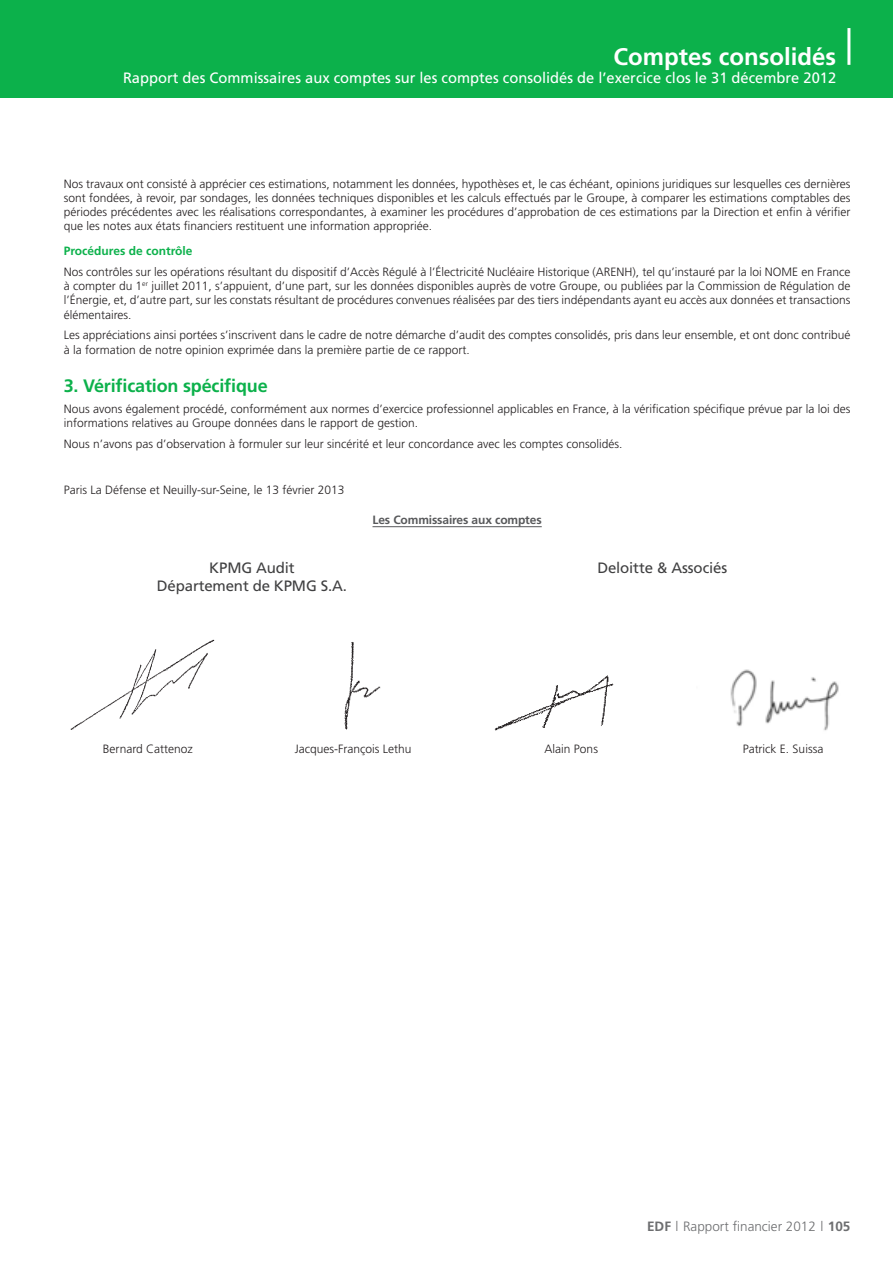
<style>
.page{position:relative;width:893px;height:1263px;background:#fff}
.page>*{position:absolute;margin:0;border:0;box-sizing:border-box;transform-origin:0 0}
.t1{font:700 24px "Frutiger LT Std";color:#fff}
.t2{font:700 18px "Frutiger LT Std";letter-spacing:-.01em;color:#0cb14b}
.t3{font:15px "Frutiger LT Std";color:#fff}
.t4{font:15px/18px "Frutiger LT Std";letter-spacing:-.01em;color:#404041;text-align:center}
.t5{font:300 13.5px "Frutiger LT Std";color:#6d6e70}
.t6{font:300 12px/14.2px "Frutiger LT Std";color:#231f20;text-align:justify}
.t7{font:700 12px "Frutiger LT Std";letter-spacing:-.01em;color:#58595b}
.t8{font:700 12px "Frutiger LT Std";color:#0cb14b}
.s1{font-weight:700}
</style>
<div class="page">
<div style="left:0;top:0;width:893px;height:98px;background:#0cb14b"></div>
<hr style="left:847px;top:28px;width:3px;height:37px;background:#fff">
<hr style="left:372px;top:526px;width:170px;height:1px;background:#58595b">
<img style="left:70px;top:639px;width:145px;height:91px">
<img style="left:344px;top:642px;width:37px;height:88px">
<img style="left:494px;top:675px;width:120px;height:56px">
<img style="left:730px;top:669px;width:109px;height:62px">
<h1 class="t1" style="left:613px;top:46px;width:224px">Comptes consolidés</h1>
<p class="t3" style="left:123px;top:71px;width:715px">Rapport des Commissaires aux comptes sur les comptes consolidés de l’exercice clos le 31 décembre 2012</p>
<p class="t6" style="left:64px;top:177px;width:788px">Nos travaux ont consisté à apprécier ces estimations, notamment les données, hypothèses et, le cas échéant, opinions juridiques sur lesquelles ces dernières sont fondées, à revoir, par sondages, les données techniques disponibles et les calculs effectués par le Groupe, à comparer les estimations comptables des périodes précédentes avec les réalisations correspondantes, à examiner les procédures d’approbation de ces estimations par la Direction et enfin à vérifier que les notes aux états financiers restituent une information appropriée.</p>
<p class="t8" style="left:64px;top:246px;width:130px">Procédures de contrôle</p>
<p class="t6" style="left:64px;top:265px;width:788px">Nos contrôles sur les opérations résultant du dispositif d’Accès Régulé à l’Électricité Nucléaire Historique (ARENH), tel qu’instauré par la loi NOME en France à compter du 1<sup>er</sup> juillet 2011, s’appuient, d’une part, sur les données disponibles auprès de votre Groupe, ou publiées par la Commission de Régulation de l’Énergie, et, d’autre part, sur les constats résultant de procédures convenues réalisées par des tiers indépendants ayant eu accès aux données et transactions élémentaires.</p>
<p class="t6" style="left:64px;top:329px;width:788px">Les appréciations ainsi portées s’inscrivent dans le cadre de notre démarche d’audit des comptes consolidés, pris dans leur ensemble, et ont donc contribué à la formation de notre opinion exprimée dans la première partie de ce rapport.</p>
<h2 class="t2" style="left:64px;top:378px;width:205px">3. Vérification spécifique</h2>
<p class="t6" style="left:64px;top:402px;width:788px">Nous avons également procédé, conformément aux normes d’exercice professionnel applicables en France, à la vérification spécifique prévue par la loi des informations relatives au Groupe données dans le rapport de gestion.</p>
<p class="t6" style="left:64px;top:437px;width:560px">Nous n’avons pas d’observation à formuler sur leur sincérité et leur concordance avec les comptes consolidés.</p>
<p class="t6" style="left:64px;top:483px;width:282px">Paris La Défense et Neuilly-sur-Seine, le 13 février 2013</p>
<p class="t7" style="left:372px;top:514px;width:171px">Les Commissaires aux comptes</p>
<p class="t4" style="left:157px;top:559px;width:191px">KPMG Audit<br>Département de KPMG S.A.</p>
<p class="t4" style="left:597px;top:559px;width:131px">Deloitte &amp; Associés</p>
<p class="t6" style="left:103px;top:743px;width:92px">Bernard Cattenoz</p>
<p class="t6" style="left:295px;top:743px;width:118px">Jacques-François Lethu</p>
<p class="t6" style="left:545px;top:742px;width:55px">Alain Pons</p>
<p class="t6" style="left:743px;top:742px;width:82px">Patrick E. Suissa</p>
<p class="t5" style="left:647px;top:1220px;width:205px"><span class="s1">EDF</span> l Rapport financier 2012 l <span class="s1">105</span></p>
</div>
